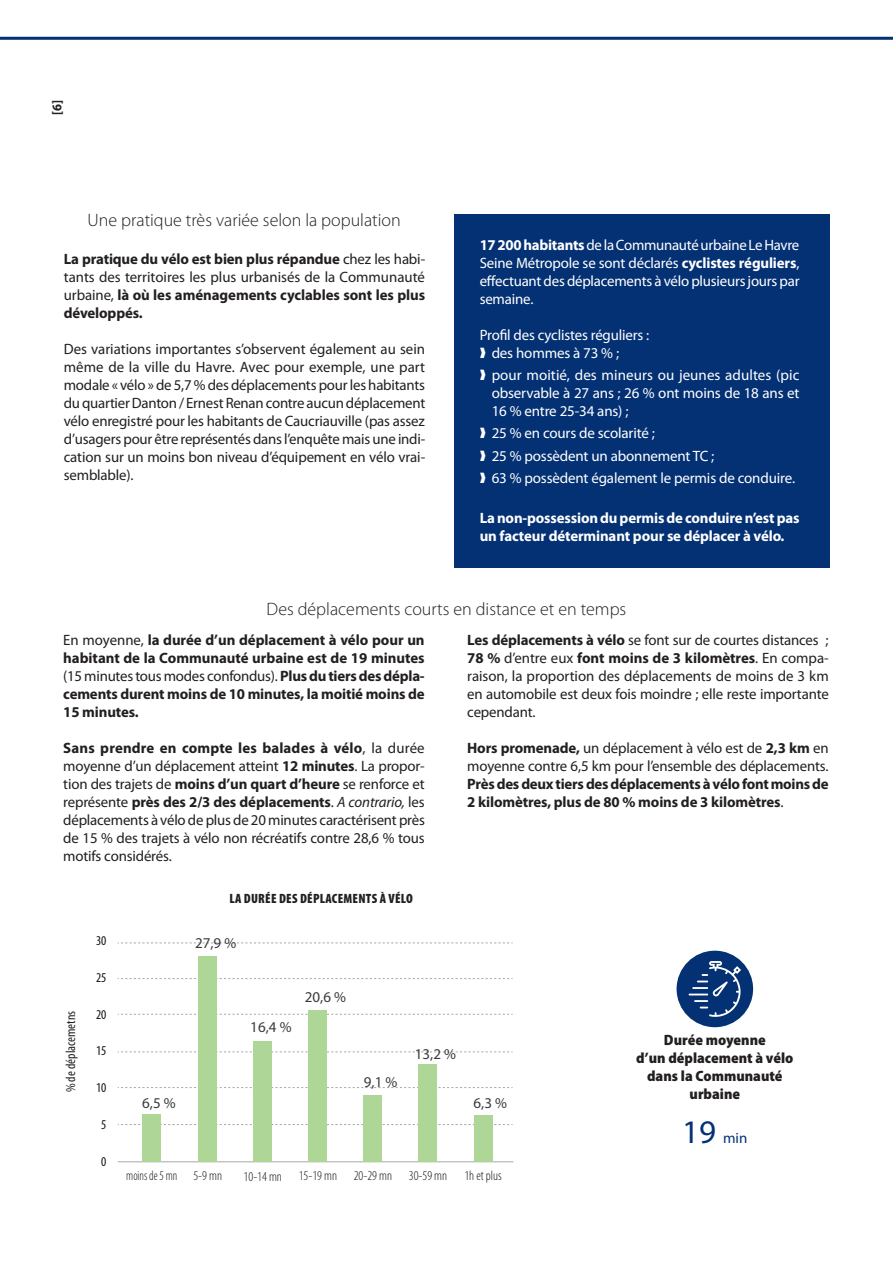
<style>
.page{position:relative;width:893px;height:1263px;background:#fff}
.page>*{position:absolute;margin:0;border:0;box-sizing:border-box;transform-origin:0 0}
.titre3{font:300 18px "Myriad Pro";color:#231f20}
.texte{font:15px/18px "Myriad Pro";letter-spacing:-.01em;color:#231f20;text-align:justify}
.texte-2{font:700 15px/18px "Myriad Pro";letter-spacing:-.01em;color:#231f20;text-align:justify}
.texte-3{font:15px/18px "Myriad Pro";letter-spacing:-.01em;color:#fff;text-align:justify}
.texte-4{font:700 15px/18px "Myriad Pro";letter-spacing:-.01em;color:#fff}
.titre_chiffre_clé{font:900 semi-condensed 15px/18px "Myriad Pro";color:#231f20;text-align:center}
.t1{font:15px "Myriad Pro";color:#383b3e}
.chiffre_clé_bleu{font:15px "Myriad Pro";color:#043174}
.t2{font:300 condensed 13.5px "Myriad Pro";color:#121718}
.titre_graph_tableau{font:900 condensed 13.5px "Myriad Pro";letter-spacing:.02em;color:#231f20}
.t3{font:300 condensed 13.5px "Myriad Pro";color:#121718;scale:.9 1}
.t4{font:condensed 13.5px "Myriad Pro";color:#231f20}
.t5{font:condensed 13.5px "Myriad Pro";color:#121718}
.t6{font:700 semi-condensed 13.5px "Myriad Pro";color:#231f20}
.s1{font-weight:400}
.s2{font-weight:700}
.s3{font-style:italic}
.s4{font-size:33px}
</style>
<div class="page">
<hr style="left:0;top:37px;width:893px;height:3px;background:#043174">
<div style="left:454px;top:214px;width:375px;height:354px;background:#043174"></div>
<svg style="left:118px;top:1051px;width:394px;height:1px"></svg>
<svg style="left:118px;top:1087px;width:394px;height:1px"></svg>
<svg style="left:118px;top:1124px;width:394px;height:1px"></svg>
<svg style="left:118px;top:978px;width:394px;height:1px"></svg>
<svg style="left:118px;top:1014px;width:394px;height:1px"></svg>
<svg style="left:118px;top:943px;width:394px;height:1px"></svg>
<hr style="left:118px;top:1161px;width:395px;height:1px;background:#a6a8aa">
<div style="left:474px;top:1115px;width:18px;height:47px;background:#aed697"></div>
<div style="left:364px;top:1095px;width:18px;height:67px;background:#aed697"></div>
<div style="left:308px;top:1010px;width:18px;height:152px;background:#aed697"></div>
<div style="left:253px;top:1041px;width:18px;height:121px;background:#aed697"></div>
<div style="left:198px;top:957px;width:18px;height:205px;background:#aed697"></div>
<div style="left:143px;top:1114px;width:18px;height:48px;background:#aed697"></div>
<div style="left:419px;top:1065px;width:18px;height:97px;background:#aed697"></div>
<div style="left:677px;top:951px;width:76px;height:76px;background:#043174;border-radius:50%"></div>
<svg style="left:689px;top:961px;width:52px;height:56px"></svg>
<p class="t6" style="left:48px;top:115px;width:16px;rotate:-90deg">[6]</p>
<p class="titre3" style="left:88px;top:209px;width:315px">Une pratique très variée selon la population</p>
<p class="texte-2" style="left:64px;top:249px;width:363px">La pratique du vélo est bien plus répandue <span class="s1">chez les habi&shy;tants des territoires les plus urbanisés de la Communauté urbaine,</span> là où les aménagements cyclables sont les plus développés.</p>
<p class="texte" style="left:64px;top:340px;width:363px">Des variations importantes s’observent également au sein même de la ville du Havre. Avec pour exemple, une part modale « vélo » de 5,7 % des déplacements pour les habitants du quartier Danton / Ernest Renan contre aucun déplacement vélo enregistré pour les habitants de Caucriauville (pas assez d’usagers pour être représentés dans l’enquête mais une indi&shy;cation sur un moins bon niveau d’équipement en vélo vrai&shy;semblable).</p>
<p class="texte-3" style="left:480px;top:236px;width:321px"><span class="s2">17 200 habitants</span> de la Communauté urbaine Le Havre Seine Métropole se sont déclarés <span class="s2">cyclistes réguliers</span>, effectuant des déplacements à vélo plusieurs jours par semaine.</p>
<p class="texte-3" style="left:480px;top:326px;width:171px">Profil des cyclistes réguliers :</p>
<p class="texte-3" style="left:492px;top:344px;width:129px">des hommes à 73 % ;</p>
<p class="texte-3" style="left:492px;top:366px;width:309px">pour moitié, des mineurs ou jeunes adultes (pic observable à 27 ans ; 26 % ont moins de 18 ans et 16 % entre 25-34 ans) ;</p>
<p class="texte-3" style="left:492px;top:424px;width:165px">25 % en cours de scolarité ;</p>
<p class="texte-3" style="left:492px;top:446px;width:224px">25 % possèdent un abonnement TC ;</p>
<p class="texte-3" style="left:492px;top:469px;width:305px">63 % possèdent également le permis de conduire.</p>
<p class="texte-4" style="left:480px;top:509px;width:321px">La non-possession du permis de conduire n’est pas un facteur déterminant pour se déplacer à vélo.</p>
<p class="titre3" style="left:267px;top:598px;width:361px">Des déplacements courts en distance et en temps</p>
<p class="texte-2" style="left:63px;top:630px;width:363px"><span class="s1">En moyenne,</span> la durée d’un déplacement à vélo pour un habitant de la Communauté urbaine est de 19 minutes <span class="s1">(15 minutes tous modes confondus).</span> Plus du tiers des dépla&shy;cements durent moins de 10 minutes, la moitié moins de 15 minutes.</p>
<p class="texte" style="left:63px;top:739px;width:363px"><span class="s2">Sans prendre en compte les balades à vélo</span>, la durée moyenne d’un déplacement atteint <span class="s2">12 minutes</span>. La propor&shy;tion des trajets de <span class="s2">moins d’un quart d’heure</span> se renforce et représente <span class="s2">près des 2/3 des déplacements</span>. <span class="s3">A contrario,</span> les déplacements à vélo de plus de 20 minutes caractérisent près de 15 % des trajets à vélo non récréatifs contre 28,6 % tous motifs considérés.</p>
<p class="titre_graph_tableau" style="left:229px;top:889px;width:185px">LA DURÉE DES DÉPLACEMENTS À VÉLO</p>
<p class="texte" style="left:467px;top:631px;width:363px"><span class="s2">Les déplacements à vélo</span> se font sur de courtes distances ; <span class="s2">78 %</span> d’entre eux <span class="s2">font moins de 3 kilomètres</span>. En compa&shy;raison, la proportion des déplacements de moins de 3 km en automobile est deux fois moindre ; elle reste importante cependant.</p>
<p class="texte-2" style="left:467px;top:738px;width:363px">Hors promenade, <span class="s1">un déplacement à vélo est de</span> 2,3 km <span class="s1">en moyenne contre 6,5 km pour l’ensemble des déplacements.<br></span>Près des deux tiers des déplacements à vélo font moins de 2 kilomètres, plus de 80 % moins de 3 kilomètres<span class="s1">.</span></p>
<p class="t4" style="left:63px;top:1092px;width:83px;rotate:-90deg">% de déplacemetns</p>
<p class="t5" style="left:96px;top:932px;width:12px">30</p>
<p class="t5" style="left:96px;top:969px;width:12px">25</p>
<p class="t5" style="left:96px;top:1006px;width:12px">20</p>
<p class="t5" style="left:96px;top:1043px;width:12px">15</p>
<p class="t5" style="left:96px;top:1079px;width:12px">10</p>
<p class="t5" style="left:101px;top:1116px;width:7px">5</p>
<p class="t5" style="left:101px;top:1153px;width:7px">0</p>
<p class="t1" style="left:142px;top:1094px;width:35px">6,5 %</p>
<p class="t1" style="left:195px;top:934px;width:43px">27,9 %</p>
<p class="t1" style="left:250px;top:1017px;width:43px">16,4 %</p>
<p class="t1" style="left:305px;top:988px;width:43px">20,6 %</p>
<p class="t1" style="left:364px;top:1073px;width:35px">9,1 %</p>
<p class="t1" style="left:415px;top:1045px;width:43px">13,2 %</p>
<p class="t1" style="left:474px;top:1094px;width:35px">6,3 %</p>
<p class="titre_chiffre_clé" style="left:664px;top:1031px;width:103px">Durée moyenne</p>
<p class="titre_chiffre_clé" style="left:636px;top:1049px;width:159px">d’un déplacement à vélo dans la Communauté urbaine</p>
<p class="chiffre_clé_bleu" style="left:682px;top:1129px;width:67px"><span class="s4">19</span> min</p>
<p class="t3" style="left:126px;top:1168px;width:108px">moins de 5 mn 5-9 mn</p>
<p class="t2" style="left:244px;top:1168px;width:150px">10-14 mn 15-19 mn 20-29 mn</p>
<p class="t2" style="left:409px;top:1168px;width:40px">30-59 mn</p>
<p class="t2" style="left:464px;top:1168px;width:39px">1h et plus</p>
</div>
